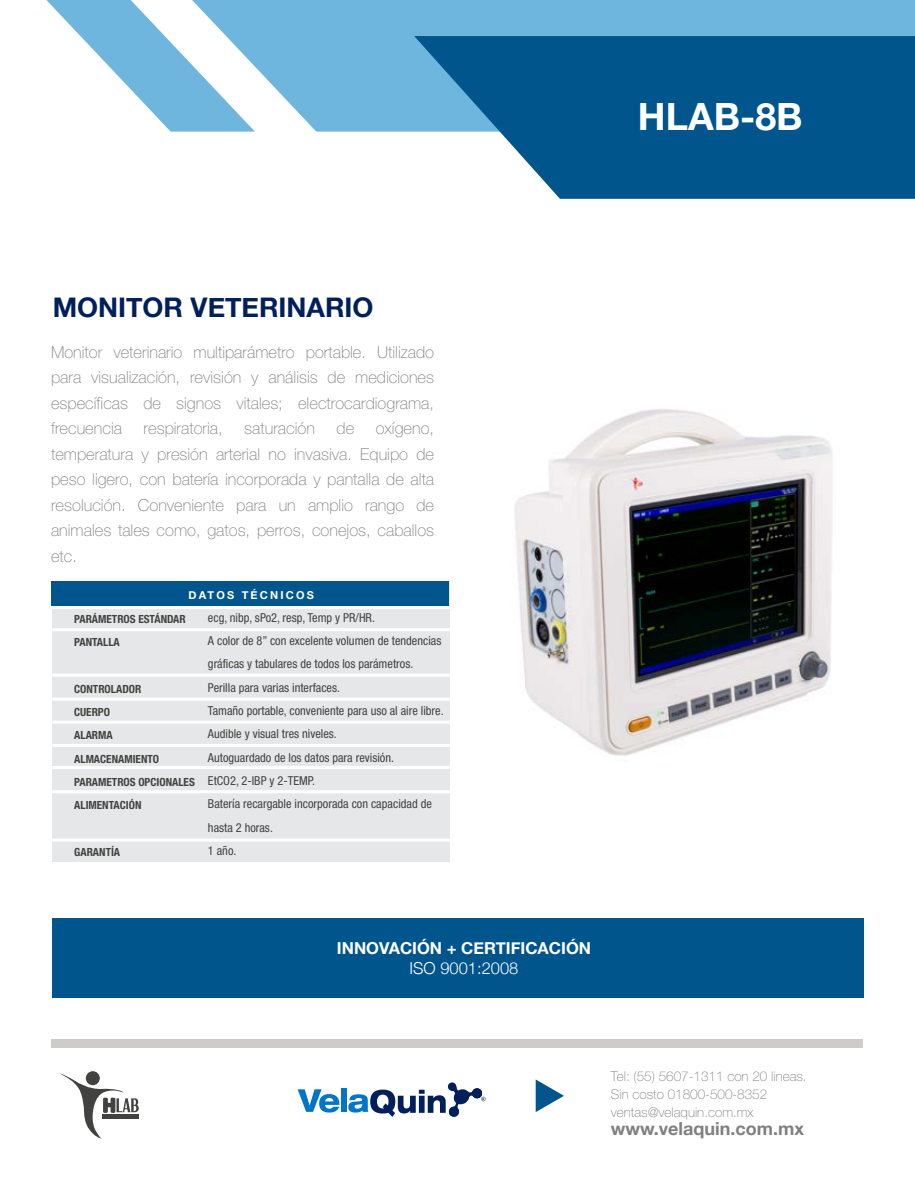
<style>
.page{position:relative;width:915px;height:1191px;background:#fff}
.page>*{position:absolute;margin:0;border:0;box-sizing:border-box;transform-origin:0 0}
.t1{font:700 37.5px "Helvetica Neue";color:#fff}
.t2{font:700 27px "Helvetica Neue";color:#001f5b}
.t3{font:700 18px "Helvetica Neue";color:#808080}
.t4{font:100 16.5px/25.5px "Helvetica Neue";color:#808080;text-align:justify}
.t5{font:700 16.5px "Helvetica Neue";color:#fff}
.t6{font:300 16.5px "Helvetica Neue";color:#fff}
.t7{font:100 13.5px/18px "Helvetica Neue";color:#808080}
.t8{font:condensed 12.3px/23.2px "Helvetica Neue LT Std";color:#424241}
.t9{font:700 condensed 11.25px/23.2px "Helvetica Neue LT Std";color:#424241}
.t10{font:700 10.95px "Helvetica Neue";letter-spacing:.2em;color:#fff}
</style>
<div class="page">
<img style="left:514px;top:409px;width:318px;height:347px">
<div style="left:255px;top:0;width:660px;height:132px;background:#6eb6de"></div>
<svg style="left:46px;top:0;width:209px;height:132px"></svg>
<div style="left:52px;top:1039px;width:811px;height:8px;background:#cdcccb"></div>
<div style="left:52px;top:918px;width:812px;height:79px;background:#00568c"></div>
<svg style="left:298px;top:1089px;width:41px;height:23px"></svg>
<div style="left:341px;top:1088px;width:6px;height:23px;background:#0075c9"></div>
<svg style="left:348px;top:1082px;width:138px;height:35px"></svg>
<svg style="left:414px;top:36px;width:501px;height:163px;background:#1e6b9b"></svg>
<svg style="left:536px;top:1079px;width:28px;height:33px"></svg>
<div style="left:52px;top:581px;width:397px;height:281px;background:#e6e7e8"></div>
<div style="left:51px;top:582px;width:397px;height:24px;background:#00568c"></div>
<hr style="left:52px;top:628px;width:405px;height:3px;background:#fff">
<hr style="left:52px;top:673px;width:405px;height:3px;background:#fff">
<hr style="left:52px;top:766px;width:405px;height:3px;background:#fff">
<hr style="left:52px;top:790px;width:405px;height:3px;background:#fff">
<hr style="left:52px;top:838px;width:405px;height:3px;background:#fff">
<hr style="left:52px;top:744px;width:405px;height:3px;background:#fff">
<hr style="left:52px;top:720px;width:405px;height:3px;background:#fff">
<hr style="left:52px;top:697px;width:405px;height:3px;background:#fff">
<hr style="left:46px;top:606px;width:406px;height:3px;background:#fff">
<svg style="left:57px;top:1071px;width:82px;height:67px"></svg>
<hr style="left:103px;top:1114px;width:36px;height:1px;background:#424241">
<hr style="left:103px;top:1115px;width:36px;height:2px;background:#424241">
<hr style="left:103px;top:1117px;width:36px;height:1px;background:#424241">
<h1 class="t1" style="left:638px;top:94px;width:166px">HLAB-8B</h1>
<h2 class="t2" style="left:53px;top:291px;width:322px">MONITOR VETERINARIO</h2>
<p class="t4" style="left:51px;top:339px;width:385px">Monitor veterinario multiparámetro portable. Utilizado para visualización, revisión y análisis de mediciones específicas de signos vitales; electrocardiograma, frecuencia</p>
<p class="t4" style="left:51px;top:415px;width:385px;text-indent:325px">oxígeno, temperatura y presión arterial no invasiva. Equipo de peso ligero, con batería incorporada y pantalla de alta resolución. Conveniente para un amplio rango de animales tales como, gatos, perros, conejos, caballos etc.</p>
<p class="t4" style="left:144px;top:415px;width:81px">respiratoria,</p>
<p class="t4" style="left:244px;top:415px;width:72px">saturación</p>
<p class="t4" style="left:336px;top:415px;width:19px">de</p>
<p class="t10" style="left:188px;top:588px;width:127px">DATOS TÉCNICOS</p>
<p class="t9" style="left:74px;top:607px;width:113px">PARÁMETROS ESTÁNDAR<br>PANTALLA</p>
<p class="t9" style="left:74px;top:677px;width:122px">CONTROLADOR<br>CUERPO<br>ALARMA<br>ALMACENAMIENTO<br>PARAMETROS OPCIONALES<br>ALIMENTACIÓN</p>
<p class="t9" style="left:74px;top:840px;width:48px">GARANTÍA</p>
<p class="t8" style="left:208px;top:605px;width:237px">ecg, nibp, sPo2, resp, Temp y PR/HR.<br>A color de 8” con excelente volumen de tendencias gráficas y tabulares de todos los parámetros.<br>Perilla para varias interfaces.<br>Tamaño portable, conveniente para uso al aire libre.<br>Audible y visual tres niveles.<br>Autoguardado de los datos para revisión.<br>EtCO2, 2-IBP y 2-TEMP.<br>Batería recargable incorporada con capacidad de hasta 2 horas.<br>1 año.</p>
<p class="t5" style="left:337px;top:938px;width:256px">INNOVACIÓN + CERTIFICACIÓN</p>
<p class="t6" style="left:410px;top:958px;width:110px">ISO 9001:2008</p>
<p class="t7" style="left:611px;top:1067px;width:197px">Tel: (55) 5607-1311 con 20 lineas.<br>Sin costo 01800-500-8352 ventas@velaquin.com.mx</p>
<p class="t3" style="left:611px;top:1117px;width:195px">www.velaquin.com.mx</p>
</div>
